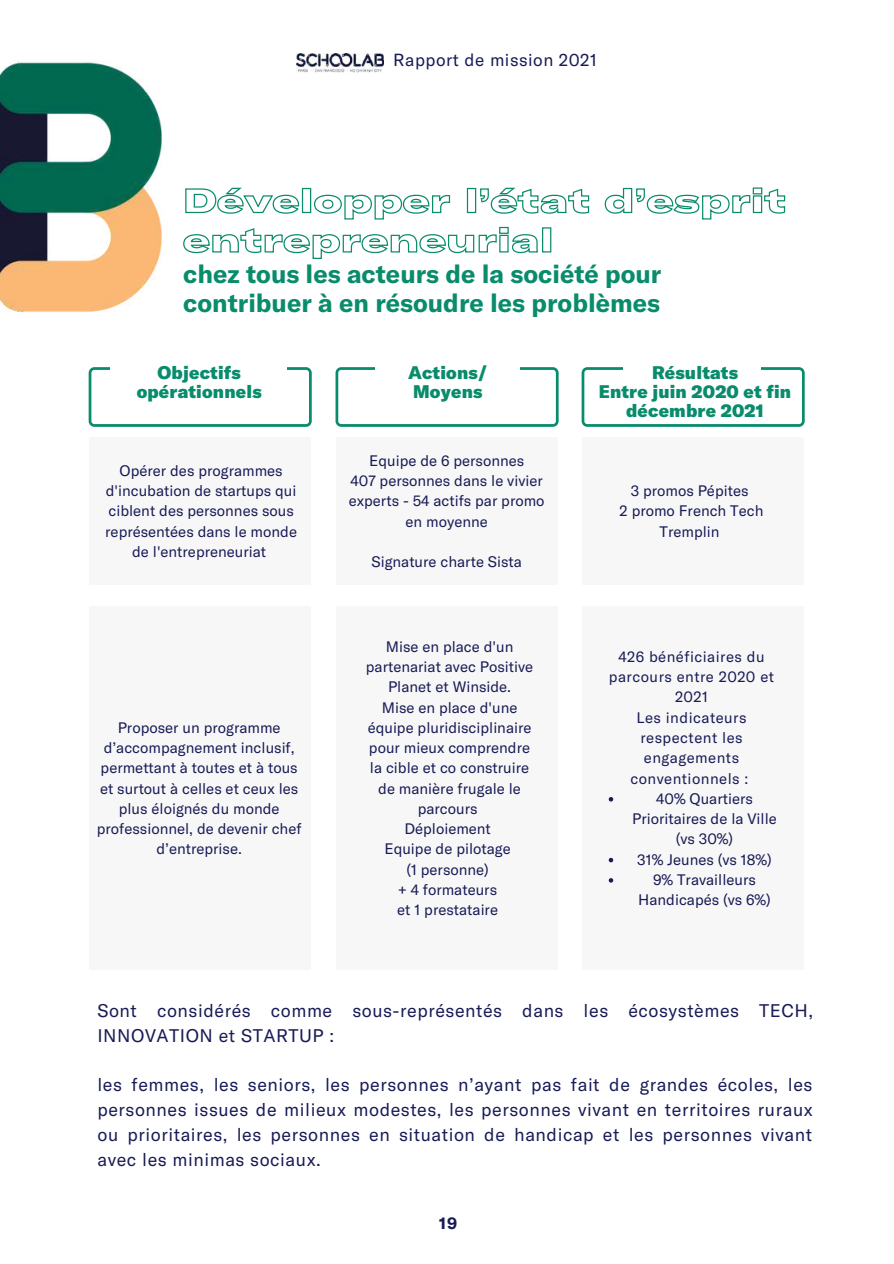
<style>
.page{position:relative;width:894px;height:1264px;background:#fff}
.page>*{position:absolute;margin:0;border:0;box-sizing:border-box;transform-origin:0 0}
.t1{font:700 25.5px/28.2px "GT America";color:#088c6b}
.t2{font:18px/24.8px "GT America";letter-spacing:.03em;color:#181b56}
.t3{font:900 18px/19.2px "GT America";letter-spacing:.01em;color:#088c6b;text-align:center}
.t4{font:17.25px "GT America";letter-spacing:.03em;color:#181b56}
.t5{font:700 16.5px "GT America";color:#181b56}
.t6{font:15px/20.2px "GT America";color:#181b56;text-align:center}
.t7{font:15px/20.2px "GT America";letter-spacing:.03em;color:#181b56;text-align:center}
</style>
<div class="page">
<svg style="left:89px;top:367px;width:222px;height:60px"></svg>
<svg style="left:581px;top:367px;width:223px;height:60px"></svg>
<svg style="left:335px;top:367px;width:223px;height:60px"></svg>
<div style="left:89px;top:606px;width:221px;height:363px;background:#f7f7f7"></div>
<div style="left:581px;top:606px;width:222px;height:363px;background:#f7f7f7"></div>
<div style="left:335px;top:606px;width:222px;height:363px;background:#f7f7f7"></div>
<div style="left:89px;top:437px;width:221px;height:147px;background:#f7f7f7"></div>
<div style="left:581px;top:437px;width:222px;height:147px;background:#f7f7f7"></div>
<div style="left:335px;top:437px;width:222px;height:147px;background:#f7f7f7"></div>
<img style="left:297px;top:54px;width:87px;height:19px">
<img style="left:0;top:61px;width:162px;height:252px">
<div style="left:110px;top:346px;width:177px;height:64px;background:#fff"></div>
<div style="left:622px;top:346px;width:138px;height:64px;background:#fff"></div>
<div style="left:375px;top:346px;width:144px;height:64px;background:#fff"></div>
<svg style="left:608px;top:797px;width:5px;height:4px"></svg>
<svg style="left:608px;top:857px;width:5px;height:5px"></svg>
<svg style="left:608px;top:878px;width:5px;height:4px"></svg>
<svg style="left:185px;top:187px;width:600px;height:33px"></svg>
<svg style="left:183px;top:226px;width:369px;height:33px"></svg>
<p class="t4" style="left:393px;top:48px;width:205px">Rapport de mission 2021</p>
<h1 class="t1" style="left:183px;top:259px;width:479px">chez tous les acteurs de la société pour contribuer à en résoudre les problèmes</h1>
<p class="t3" style="left:408px;top:362px;width:81px;text-align:left">Actions/<br>Moyens</p>
<p class="t3" style="left:137px;top:362px;width:126px">Objectifs opérationnels</p>
<p class="t3" style="left:598px;top:362px;width:194px">Résultats<br>Entre juin 2020 et fin décembre 2021</p>
<p class="t6" style="left:105px;top:459px;width:193px">Opérer des programmes d'incubation de startups qui ciblent des personnes sous représentées dans le monde de l'entrepreneuriat</p>
<p class="t6" style="left:97px;top:716px;width:206px">Proposer un programme d’accompagnement inclusif, permettant à toutes et à tous et surtout à celles et ceux les plus éloignés du monde professionnel, de devenir chef d’entreprise.</p>
<p class="t6" style="left:348px;top:449px;width:197px">Equipe de 6 personnes<br>407 personnes dans le vivier experts - 54 actifs par promo en moyenne</p>
<p class="t6" style="left:371px;top:551px;width:152px">Signature charte Sista</p>
<p class="t6" style="left:366px;top:635px;width:169px">Mise en place d'un partenariat avec Positive<br>Planet et Winside.<br>Mise en place d'une équipe pluridisciplinaire pour mieux comprendre la cible et co construire de manière frugale le parcours<br>Déploiement<br>Equipe de pilotage<br>(1 personne)<br>+ 4 formateurs<br>et 1 prestataire</p>
<p class="t6" style="left:619px;top:480px;width:145px">3 promos Pépites<br>2 promo French Tech<br>Tremplin</p>
<p class="t7" style="left:608px;top:645px;width:167px">426 bénéficiaires du parcours entre 2020 et<br>2021<br>Les indicateurs respectent les engagements conventionnels :</p>
<p class="t6" style="left:632px;top:787px;width:146px">40% Quartiers<br>Prioritaires de la Ville (vs 30%)<br>31% Jeunes (vs 18%)<br>9% Travailleurs<br>Handicapés (vs 6%)</p>
<p class="t2" style="left:97px;top:997px;width:717px">Sont considérés comme sous-représentés dans les écosystèmes TECH,<br>INNOVATION et STARTUP :</p>
<p class="t2" style="left:97px;top:1071px;width:716px;text-align:justify">les femmes, les seniors, les personnes n’ayant pas fait de grandes écoles, les personnes issues de milieux modestes, les personnes vivant en territoires ruraux ou prioritaires, les personnes en situation de handicap et les personnes vivant avec les minimas sociaux.</p>
<p class="t5" style="left:439px;top:1212px;width:19px">19</p>
</div>
